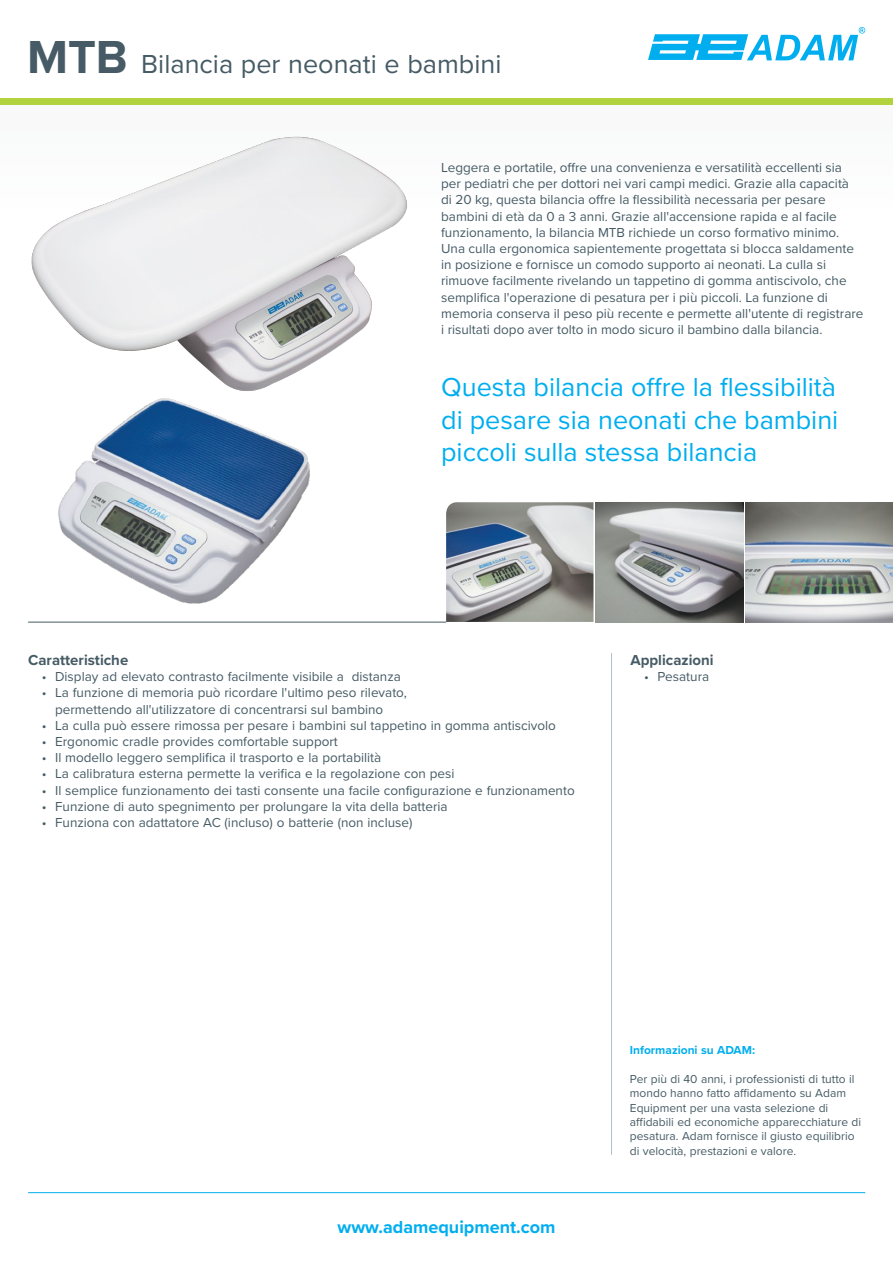
<style>
.page{position:relative;width:893px;height:1263px;background:#fff}
.page>*{position:absolute;margin:0;border:0;box-sizing:border-box;transform-origin:0 0}
.t1{font:27px/32.4px "Proxima Nova";color:#00aeef;text-align:justify}
.t2{font:27px "Proxima Nova";color:#465b65}
.t3{font:700 18px "Proxima Nova";color:#00aeef}
.t4{font:700 15px "Proxima Nova";color:#465b65}
.t5{font:13.5px/16.2px "Proxima Nova";color:#465b65}
.t6{font:12px/14.4px "Proxima Nova";color:#465b65}
.t7{font:700 12px "Proxima Nova";color:#00aeef}
.s1{font-weight:700;font-size:48px}
</style>
<div class="page">
<img style="left:31px;top:218px;width:371px;height:173px">
<svg style="left:0;top:104px;width:893px;height:114px"></svg>
<svg style="left:648px;top:27px;width:217px;height:33px"></svg>
<div style="left:0;top:98px;width:893px;height:6px;background:#b2d33e"></div>
<hr style="left:28px;top:1192px;width:837px;height:1px;background:#00aeef">
<hr style="left:28px;top:622px;width:418px;height:1px;background:#465b65">
<hr style="left:611px;top:653px;width:1px;height:502px;background:#b1bfc7">
<img style="left:446px;top:502px;width:147px;height:120px">
<img style="left:596px;top:502px;width:147px;height:120px">
<img style="left:745px;top:502px;width:148px;height:120px">
<img style="left:58px;top:398px;width:252px;height:206px">
<h1 class="t2" style="left:27px;top:43px;width:476px"><span class="s1">MTB</span> Bilancia per neonati e bambini</h1>
<p class="t5" style="left:441px;top:159px;width:424px">Leggera e portatile, offre una convenienza e versatilità eccellenti sia per pediatri che per dottori nei vari campi medici. Grazie alla capacità<br>di 20 kg, questa bilancia offre la flessibilità necessaria per pesare bambini di età da 0 a 3 anni. Grazie all'accensione rapida e al facile funzionamento, la bilancia MTB richiede un corso formativo minimo.<br>Una culla ergonomica sapientemente progettata si blocca saldamente in posizione e fornisce un comodo supporto ai neonati. La culla si rimuove facilmente rivelando un tappetino di gomma antiscivolo, che semplifica l'operazione di pesatura per i più piccoli. La funzione di memoria conserva il peso più recente e permette all'utente di registrare i risultati dopo aver tolto in modo sicuro il bambino dalla bilancia.</p>
<h1 class="t1" style="left:441px;top:370px;width:399px">Questa bilancia offre la flessibilità di pesare sia neonati che bambini piccoli sulla stessa bilancia</h1>
<p class="t4" style="left:28px;top:649px;width:102px">Caratteristiche</p>
<p class="t5" style="left:42px;top:668px;width:361px">• Display ad elevato contrasto facilmente visibile a distanza</p>
<p class="t5" style="left:55px;top:684px;width:353px;text-indent:-14px">• La funzione di memoria può ricordare l'ultimo peso rilevato, permettendo all'utilizzatore di concentrarsi sul bambino</p>
<p class="t5" style="left:42px;top:716px;width:516px">• La culla può essere rimossa per pesare i bambini sul tappetino in gomma antiscivolo</p>
<p class="t5" style="left:42px;top:733px;width:298px">• Ergonomic cradle provides comfortable support</p>
<p class="t5" style="left:42px;top:749px;width:341px">• Il modello leggero semplifica il trasporto e la portabilità</p>
<p class="t5" style="left:42px;top:765px;width:414px">• La calibratura esterna permette la verifica e la regolazione con pesi</p>
<p class="t5" style="left:42px;top:781px;width:535px">• Il semplice funzionamento dei tasti consente una facile configurazione e funzionamento</p>
<p class="t5" style="left:42px;top:797px;width:408px">• Funzione di auto spegnimento per prolungare la vita della batteria</p>
<p class="t5" style="left:42px;top:814px;width:372px">• Funziona con adattatore AC (incluso) o batterie (non incluse)</p>
<p class="t4" style="left:630px;top:649px;width:85px">Applicazioni</p>
<p class="t5" style="left:644px;top:668px;width:67px">• Pesatura</p>
<h2 class="t3" style="left:338px;top:1214px;width:219px">www.adamequipment.com</h2>
<p class="t7" style="left:630px;top:1041px;width:127px">Informazioni su ADAM:</p>
<p class="t6" style="left:630px;top:1071px;width:233px">Per più di 40 anni, i professionisti di tutto il mondo hanno fatto affidamento su Adam Equipment per una vasta selezione di affidabili ed economiche apparecchiature di pesatura. Adam fornisce il giusto equilibrio di velocità, prestazioni e valore.</p>
</div>
